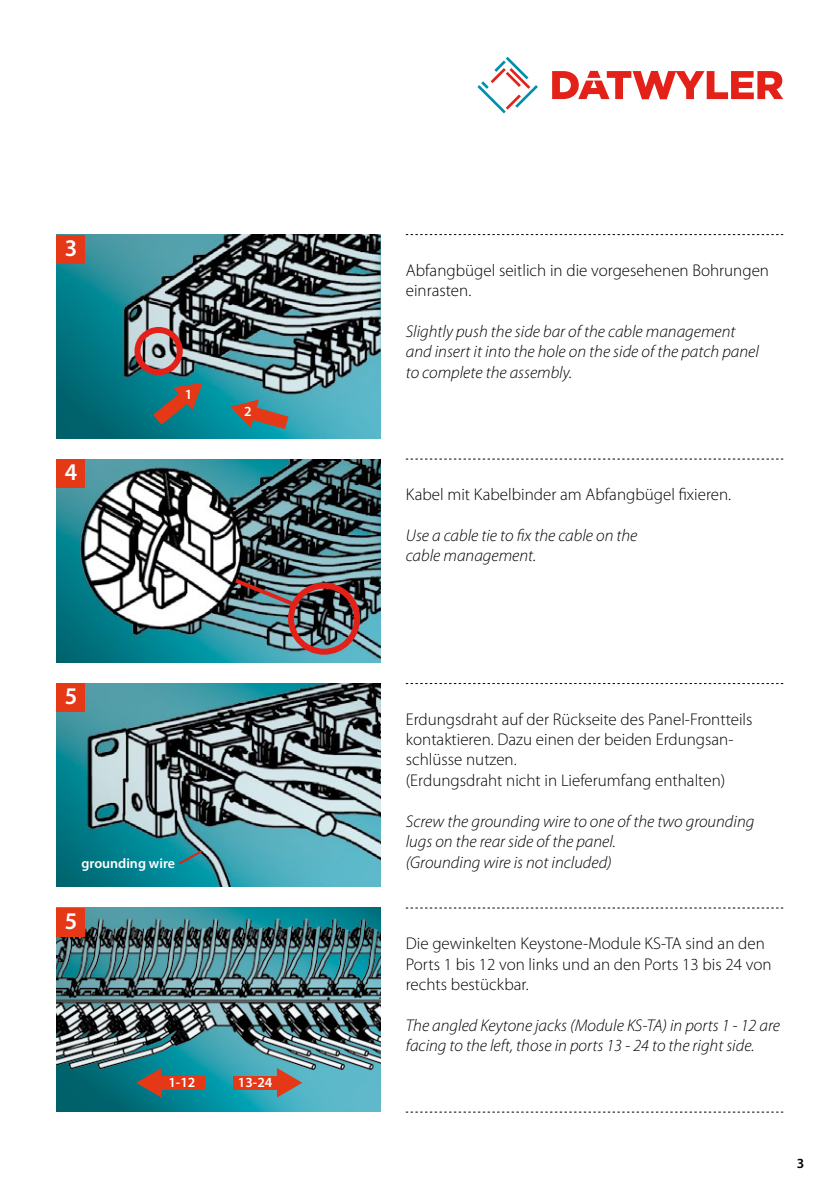
<style>
.page{position:relative;width:840px;height:1191px;background:#fff}
.page>*{position:absolute;margin:0;border:0;box-sizing:border-box;transform-origin:0 0}
.t1{font:600 24px "Myriad Pro";color:#fff}
.t2{font:italic 300 17px/20.4px "Myriad Pro";color:#000}
.t3{font:300 17px/20.4px "Myriad Pro";color:#000}
.t4{font:600 14px "Myriad Pro";color:#fff}
.t5{font:600 14px "Myriad Pro";color:#000}
</style>
<div class="page">
<img style="left:57px;top:235px;width:323px;height:203px">
<div style="left:57px;top:235px;width:28px;height:28px;background:#e53817"></div>
<svg style="left:405px;top:234px;width:377px;height:1px"></svg>
<svg style="left:405px;top:459px;width:377px;height:1px"></svg>
<svg style="left:405px;top:683px;width:377px;height:1px"></svg>
<svg style="left:405px;top:907px;width:377px;height:1px"></svg>
<svg style="left:405px;top:1111px;width:377px;height:1px"></svg>
<svg style="left:153px;top:383px;width:49px;height:42px"></svg>
<svg style="left:230px;top:399px;width:58px;height:30px"></svg>
<div style="left:134px;top:327px;width:49px;height:48px;border:6px solid #e32119;border-radius:50%"></div>
<img style="left:57px;top:459px;width:323px;height:204px">
<div style="left:57px;top:459px;width:28px;height:29px;background:#e53817"></div>
<div style="left:288px;top:582px;width:72px;height:72px;border:6px solid #e32119;border-radius:50%"></div>
<svg style="left:231px;top:575px;width:70px;height:35px"></svg>
<img style="left:57px;top:683px;width:323px;height:204px">
<div style="left:57px;top:683px;width:28px;height:28px;background:#e53817"></div>
<svg style="left:176px;top:848px;width:28px;height:18px"></svg>
<img style="left:57px;top:908px;width:323px;height:203px">
<div style="left:57px;top:908px;width:28px;height:28px;background:#e53817"></div>
<svg style="left:136px;top:1068px;width:25px;height:29px"></svg>
<div style="left:158px;top:1076px;width:46px;height:13px;background:#e53817"></div>
<svg style="left:277px;top:1068px;width:25px;height:29px"></svg>
<div style="left:234px;top:1076px;width:46px;height:13px;background:#e53817"></div>
<svg style="left:477px;top:57px;width:60px;height:56px"></svg>
<svg style="left:552px;top:71px;width:230px;height:28px"></svg>
<h1 class="t1" style="left:65px;top:232px;width:14px">3</h1>
<h1 class="t1" style="left:65px;top:457px;width:14px">4</h1>
<p class="t4" style="left:185px;top:385px;width:9px">1</p>
<p class="t4" style="left:244px;top:402px;width:9px">2</p>
<h1 class="t1" style="left:65px;top:681px;width:14px">5</h1>
<p class="t4" style="left:81px;top:854px;width:95px">grounding wire</p>
<h1 class="t1" style="left:65px;top:905px;width:14px">5</h1>
<p class="t4" style="left:168px;top:1073px;width:28px">1-12</p>
<p class="t4" style="left:238px;top:1073px;width:36px">13-24</p>
<p class="t3" style="left:405px;top:260px;width:364px">Abfangbügel seitlich in die vorgesehenen Bohrungen einrasten.</p>
<p class="t2" style="left:405px;top:321px;width:354px">Slightly push the side bar of the cable management and insert it into the hole on the side of the patch panel to complete the assembly.</p>
<p class="t3" style="left:405px;top:484px;width:327px">Kabel mit Kabelbinder am Abfangbügel fixieren.</p>
<p class="t2" style="left:405px;top:525px;width:233px">Use a cable tie to fix the cable on the cable management.</p>
<p class="t3" style="left:405px;top:708px;width:348px">Erdungsdraht auf der Rückseite des Panel-Frontteils kontaktieren. Dazu einen der beiden Erdungsan&shy;schlüsse nutzen.<br>(Erdungsdraht nicht in Lieferumfang enthalten)</p>
<p class="t2" style="left:405px;top:810px;width:350px">Screw the grounding wire to one of the two grounding lugs on the rear side of the panel.<br>(Grounding wire is not included)</p>
<p class="t3" style="left:405px;top:933px;width:367px">Die gewinkelten Keystone-Module KS-TA sind an den<br>Ports 1 bis 12 von links und an den Ports 13 bis 24 von rechts bestückbar.</p>
<p class="t2" style="left:405px;top:1014px;width:375px">The angled Keytone jacks (Module KS-TA) in ports 1 - 12 are facing to the left, those in ports 13 - 24 to the right side.</p>
<p class="t5" style="left:796px;top:1154px;width:9px">3</p>
</div>
